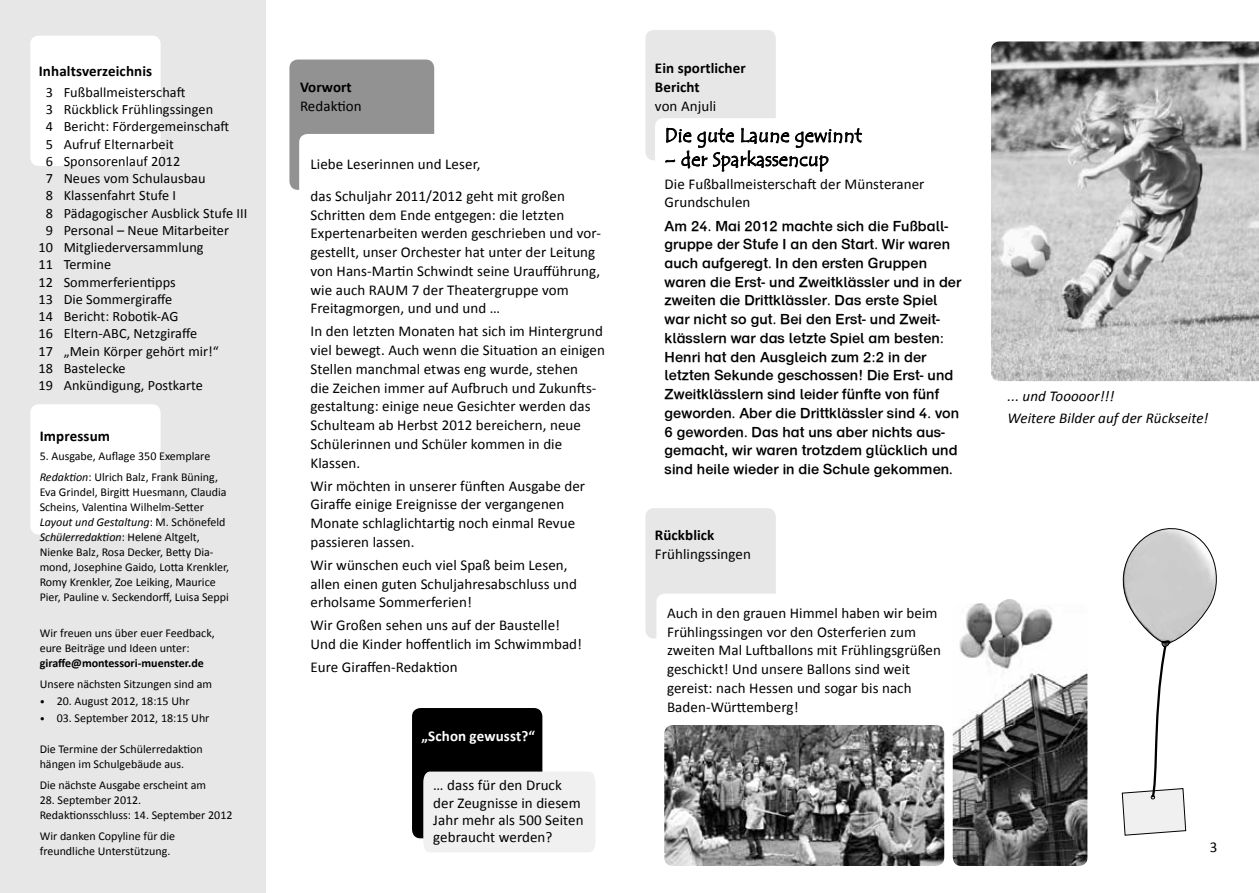
<style>
.page{position:relative;width:1259px;height:893px;background:#fff}
.page>*{position:absolute;margin:0;border:0;box-sizing:border-box;transform-origin:0 0}
.t1{font:19.5px "Tempus Sans ITC";letter-spacing:.01em;color:#000}
.t2{font:15px/18.8px "Calibri";letter-spacing:.005em;color:#000}
.t3{font:15px/18.8px "Norddruck";letter-spacing:.005em;color:#000}
.t4{font:700 15px/18.8px "Calibri";letter-spacing:.005em;color:#000}
.t5{font:italic 15px/22px "Calibri";letter-spacing:.005em;color:#000}
.t6{font:700 15px "Calibri";letter-spacing:.01em;color:#fff}
.t7{font:14.25px "Calibri";letter-spacing:.005em;color:#000}
.t8{font:12px/15px "Calibri";color:#000}
.t9{font:700 12px "Calibri";color:#000}
.s1{font-style:italic}
.s2{font-size:10.5px}
</style>
<div class="page">
<div style="left:0;top:0;width:266px;height:893px;background:#e7e7e7"></div>
<div style="left:30px;top:404px;width:131px;height:131px;background:#fff;border-radius:9px"></div>
<div style="left:289px;top:60px;width:145px;height:130px;background:#919291;border-radius:9px"></div>
<div style="left:299px;top:134px;width:145px;height:130px;background:#fff;border-radius:9px"></div>
<div style="left:30px;top:36px;width:131px;height:130px;background:#fff;border-radius:9px"></div>
<div style="left:412px;top:708px;width:130px;height:130px;background:#000;border-radius:9px"></div>
<div style="left:423px;top:772px;width:172px;height:80px;background:#f0f0f0"></div>
<div style="left:645px;top:30px;width:131px;height:130px;background:#e7e7e7;border-radius:9px"></div>
<div style="left:655px;top:118px;width:145px;height:131px;background:#fff;border-radius:9px"></div>
<svg style="left:665px;top:127px;width:197px;height:45px"></svg>
<img style="left:991px;top:41px;width:268px;height:340px">
<div style="left:645px;top:508px;width:131px;height:130px;background:#e7e7e7;border-radius:9px"></div>
<div style="left:656px;top:594px;width:145px;height:130px;background:#fff;border-radius:9px"></div>
<img style="left:664px;top:725px;width:280px;height:141px">
<img style="left:952px;top:599px;width:135px;height:267px">
<svg style="left:1121px;top:528px;width:96px;height:307px"></svg>
<p class="t4" style="left:39px;top:61px;width:115px">Inhaltsverzeichnis</p>
<p class="t7" style="left:46px;top:83px;width:141px">3 Fußballmeisterschaft</p>
<p class="t7" style="left:46px;top:100px;width:169px">3 Rückblick Frühlingssingen</p>
<p class="t7" style="left:46px;top:118px;width:185px">4 Bericht: Fördergemeinschaft</p>
<p class="t7" style="left:46px;top:135px;width:129px">5 Aufruf Elternarbeit</p>
<p class="t7" style="left:46px;top:152px;width:136px">6 Sponsorenlauf 2012</p>
<p class="t7" style="left:46px;top:169px;width:161px">7 Neues vom Schulausbau</p>
<p class="t7" style="left:46px;top:187px;width:132px">8 Klassenfahrt Stufe I</p>
<p class="t7" style="left:46px;top:204px;width:203px">8 Pädagogischer Ausblick Stufe III</p>
<p class="t7" style="left:46px;top:221px;width:185px">9 Personal – Neue Mitarbeiter</p>
<p class="t7" style="left:39px;top:238px;width:166px">10 Mitgliederversammlung</p>
<p class="t7" style="left:39px;top:256px;width:74px">11 Termine</p>
<p class="t7" style="left:39px;top:273px;width:139px">12 Sommerferientipps</p>
<p class="t7" style="left:39px;top:290px;width:135px">13 Die Sommergiraffe</p>
<p class="t7" style="left:39px;top:307px;width:141px">14 Bericht: Robotik-AG</p>
<p class="t7" style="left:39px;top:325px;width:160px">16 Eltern-ABC, Netzgiraffe</p>
<p class="t7" style="left:39px;top:342px;width:182px">17 „Mein Körper gehört mir!“</p>
<p class="t7" style="left:39px;top:359px;width:88px">18 Bastelecke</p>
<p class="t7" style="left:39px;top:376px;width:166px">19 Ankündigung, Postkarte</p>
<p class="t4" style="left:40px;top:426px;width:72px">Impressum</p>
<p class="t8" style="left:40px;top:446px;width:180px;line-height:21px">5. Ausgabe, Auflage 350 Exemplare<br><span class="s1">Redaktion</span>: Ulrich Balz, Frank Büning,</p>
<p class="t8" style="left:40px;top:485px;width:191px">Eva Grindel, Birgitt Huesmann, Claudia Scheins, Valentina Wilhelm-Setter <span class="s1">Layout und Gestaltung</span>: M. Schönefeld <span class="s1">Schülerredaktion</span>: Helene Altgelt, Nienke Balz, Rosa Decker, Betty Dia&shy;mond, Josephine Gaido, Lotta Krenkler, Romy Krenkler, Zoe Leiking, Maurice Pier, Pauline v. Seckendorff, Luisa Seppi</p>
<p class="t8" style="left:40px;top:626px;width:177px">Wir freuen uns über euer Feedback, eure Beiträge und Ideen unter:</p>
<p class="t9" style="left:40px;top:656px;width:166px">giraffe@montessori-muenster.de</p>
<p class="t8" style="left:40px;top:677px;width:174px">Unsere nächsten Sitzungen sind am</p>
<p class="t8" style="left:40px;top:693px;width:151px"><span class="s2">•</span> 20. August 2012, 18:15 Uhr</p>
<p class="t8" style="left:40px;top:710px;width:171px"><span class="s2">•</span> 03. September 2012, 18:15 Uhr</p>
<p class="t8" style="left:40px;top:741px;width:165px">Die Termine der Schülerredaktion hängen im Schulgebäude aus.</p>
<p class="t8" style="left:40px;top:777px;width:168px">Die nächste Ausgabe erscheint am</p>
<p class="t8" style="left:40px;top:792px;width:194px">28. September 2012.<br>Redaktionsschluss: 14. September 2012</p>
<p class="t8" style="left:40px;top:828px;width:137px">Wir danken Copyline für die freundliche Unterstützung.</p>
<p class="t4" style="left:300px;top:77px;width:53px">Vorwort</p>
<p class="t2" style="left:300px;top:96px;width:63px">Redaktion</p>
<p class="t2" style="left:310px;top:148px;width:256px;line-height:31.8px">Liebe Leserinnen und Leser,<br>das Schuljahr 2011/2012 geht mit großen</p>
<p class="t2" style="left:310px;top:205px;width:292px">Schritten dem Ende entgegen: die letzten Expertenarbeiten werden geschrieben und vor&shy;gestellt, unser Orchester hat unter der Leitung von Hans-Martin Schwindt seine Uraufführung, wie auch RAUM 7 der Theatergruppe vom Freitagmorgen, und und und …</p>
<p class="t2" style="left:310px;top:322px;width:296px">In den letzten Monaten hat sich im Hintergrund viel bewegt. Auch wenn die Situation an einigen Stellen manchmal etwas eng wurde, stehen<br>die Zeichen immer auf Aufbruch und Zukunfts&shy;gestaltung: einige neue Gesichter werden das Schulteam ab Herbst 2012 bereichern, neue Schülerinnen und Schüler kommen in die Klassen.</p>
<p class="t2" style="left:310px;top:476px;width:276px">Wir möchten in unserer fünften Ausgabe der Giraffe einige Ereignisse der vergangenen Monate schlaglichtartig noch einmal Revue passieren lassen.</p>
<p class="t2" style="left:310px;top:556px;width:268px">Wir wünschen euch viel Spaß beim Lesen, allen einen guten Schuljahresabschluss und erholsame Sommerferien!</p>
<p class="t2" style="left:310px;top:616px;width:273px">Wir Großen sehen uns auf der Baustelle!<br>Und die Kinder hoffentlich im Schwimmbad!</p>
<p class="t2" style="left:310px;top:658px;width:149px">Eure Giraffen-Redaktion</p>
<p class="t6" style="left:421px;top:726px;width:115px">„Schon gewusst?“</p>
<p class="t2" style="left:433px;top:777px;width:152px;line-height:17.2px">… dass für den Druck der Zeugnisse in diesem<br>Jahr mehr als 500 Seiten gebraucht werden?</p>
<p class="t4" style="left:655px;top:59px;width:92px">Ein sportlicher<br>Bericht</p>
<p class="t2" style="left:655px;top:96px;width:63px">von Anjuli</p>
<h1 class="t1" style="left:664px;top:123px;width:199px">Die gute Laune gewinnt</h1>
<h1 class="t1" style="left:664px;top:147px;width:166px">– der Sparkassencup</h1>
<p class="t2" style="left:664px;top:174px;width:261px">Die Fußballmeisterschaft der Münsteraner<br>Grundschulen</p>
<p class="t3" style="left:664px;top:218px;width:298px">Am 24. Mai 2012 machte sich die Fußball&shy;gruppe der Stufe I an den Start. Wir waren auch aufgeregt. In den ersten Gruppen waren die Erst- und Zweitklässler und in der zweiten die Drittklässler. Das erste Spiel war nicht so gut. Bei den Erst- und Zweit&shy;klässlern war das letzte Spiel am besten:<br>Henri hat den Ausgleich zum 2:2 in der letzten Sekunde geschossen! Die Erst- und Zweitklässlern sind leider fünfte von fünf geworden. Aber die Drittklässler sind 4. von 6 geworden. Das hat uns aber nichts aus&shy;gemacht, wir waren trotzdem glücklich und sind heile wieder in die Schule gekommen.</p>
<p class="t4" style="left:655px;top:526px;width:61px">Rückblick</p>
<p class="t2" style="left:655px;top:545px;width:98px">Frühlingssingen</p>
<p class="t2" style="left:667px;top:603px;width:275px">Auch in den grauen Himmel haben wir beim Frühlingssingen vor den Osterferien zum zweiten Mal Luftballons mit Frühlingsgrüßen geschickt! Und unsere Ballons sind weit gereist: nach Hessen und sogar bis nach Baden-Württemberg!</p>
<p class="t5" style="left:1007px;top:384px;width:202px">... und Tooooor!!!<br>Weitere Bilder auf der Rückseite!</p>
<p class="t2" style="left:1209px;top:838px;width:9px">3</p>
</div>
